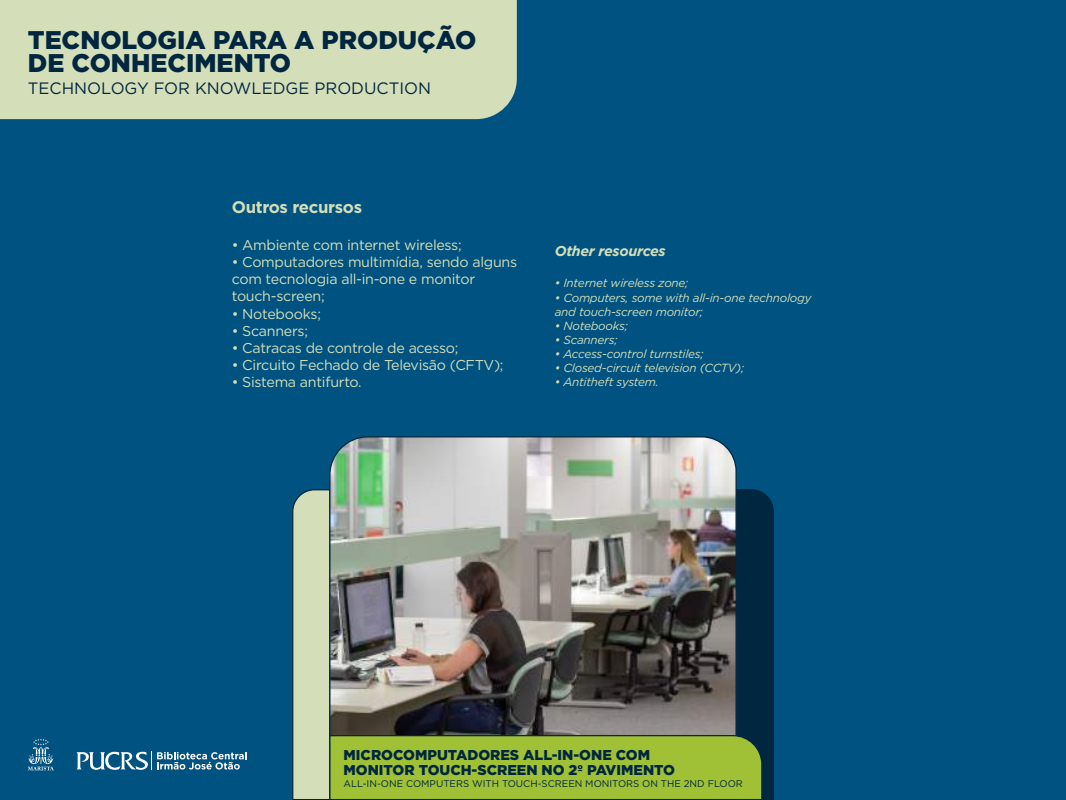
<style>
.page{position:relative;width:1066px;height:800px;background:#fff}
.page>*{position:absolute;margin:0;border:0;box-sizing:border-box;transform-origin:0 0}
.t1{font:900 25.5px/22.5px "Gotham";color:#00273f}
.t2{font:700 16.75px "Gotham";letter-spacing:-.02em;color:#d4deb9}
.t3{font:16.5px "Gotham";color:#00273f}
.t4{font:14.25px/17.1px "Gotham";letter-spacing:-.02em;color:#d4deb9}
.t5{font:900 14.25px/15.2px "Gotham";color:#00273f}
.t6{font:italic 700 14.25px "Gotham";letter-spacing:-.02em;color:#d4deb9}
.t7{font:italic 11.75px/14.1px "Gotham";letter-spacing:-.02em;color:#d4deb9}
.t8{font:9.62px "Gotham";color:#00273f}
</style>
<div class="page">
<div style="left:0;top:0;width:1065px;height:799px;background:#005280"></div>
<svg style="left:28px;top:739px;width:26px;height:31px"></svg>
<svg style="left:76px;top:751px;width:171px;height:18px"></svg>
<div style="left:0;top:0;width:517px;height:119px;background:#d4deb9"></div>
<svg style="left:329px;top:436px;width:408px;height:52px;background:#b7c1ba"></svg>
<img style="left:292px;top:488px;width:482px;height:311px">
<h1 class="t1" style="left:28px;top:29px;width:450px">TECNOLOGIA PARA A PRODUÇÃO<br>DE CONHECIMENTO</h1>
<p class="t3" style="left:28px;top:77px;width:405px">TECHNOLOGY FOR KNOWLEDGE PRODUCTION</p>
<p class="t2" style="left:232px;top:196px;width:132px">Outros recursos</p>
<p class="t4" style="left:232px;top:236px;width:231px">• Ambiente com internet wireless;</p>
<p class="t4" style="left:232px;top:253px;width:287px">• Computadores multimídia, sendo alguns com tecnologia all-in-one e monitor touch-screen;</p>
<p class="t4" style="left:232px;top:304px;width:91px">• Notebooks;</p>
<p class="t4" style="left:232px;top:321px;width:78px">• Scanners;</p>
<p class="t4" style="left:232px;top:339px;width:228px">• Catracas de controle de acesso;</p>
<p class="t4" style="left:232px;top:356px;width:273px">• Circuito Fechado de Televisão (CFTV);</p>
<p class="t4" style="left:232px;top:373px;width:131px">• Sistema antifurto.</p>
<p class="t6" style="left:554px;top:242px;width:112px">Other resources</p>
<p class="t7" style="left:554px;top:276px;width:135px">• Internet wireless zone;</p>
<p class="t7" style="left:554px;top:290px;width:258px">• Computers, some with all-in-one technology and touch-screen monitor;</p>
<p class="t7" style="left:554px;top:318px;width:75px">• Notebooks;</p>
<p class="t7" style="left:554px;top:332px;width:64px">• Scanners;</p>
<p class="t7" style="left:554px;top:346px;width:150px">• Access-control turnstiles;</p>
<p class="t7" style="left:554px;top:360px;width:191px">• Closed-circuit television (CCTV);</p>
<p class="t7" style="left:554px;top:375px;width:106px">• Antitheft system.</p>
<p class="t5" style="left:343px;top:746px;width:333px">MICROCOMPUTADORES ALL-IN-ONE COM<br>MONITOR TOUCH-SCREEN NO 2º PAVIMENTO</p>
<p class="t8" style="left:343px;top:777px;width:401px">ALL-IN-ONE COMPUTERS WITH TOUCH-SCREEN MONITORS ON THE 2ND FLOOR</p>
</div>
